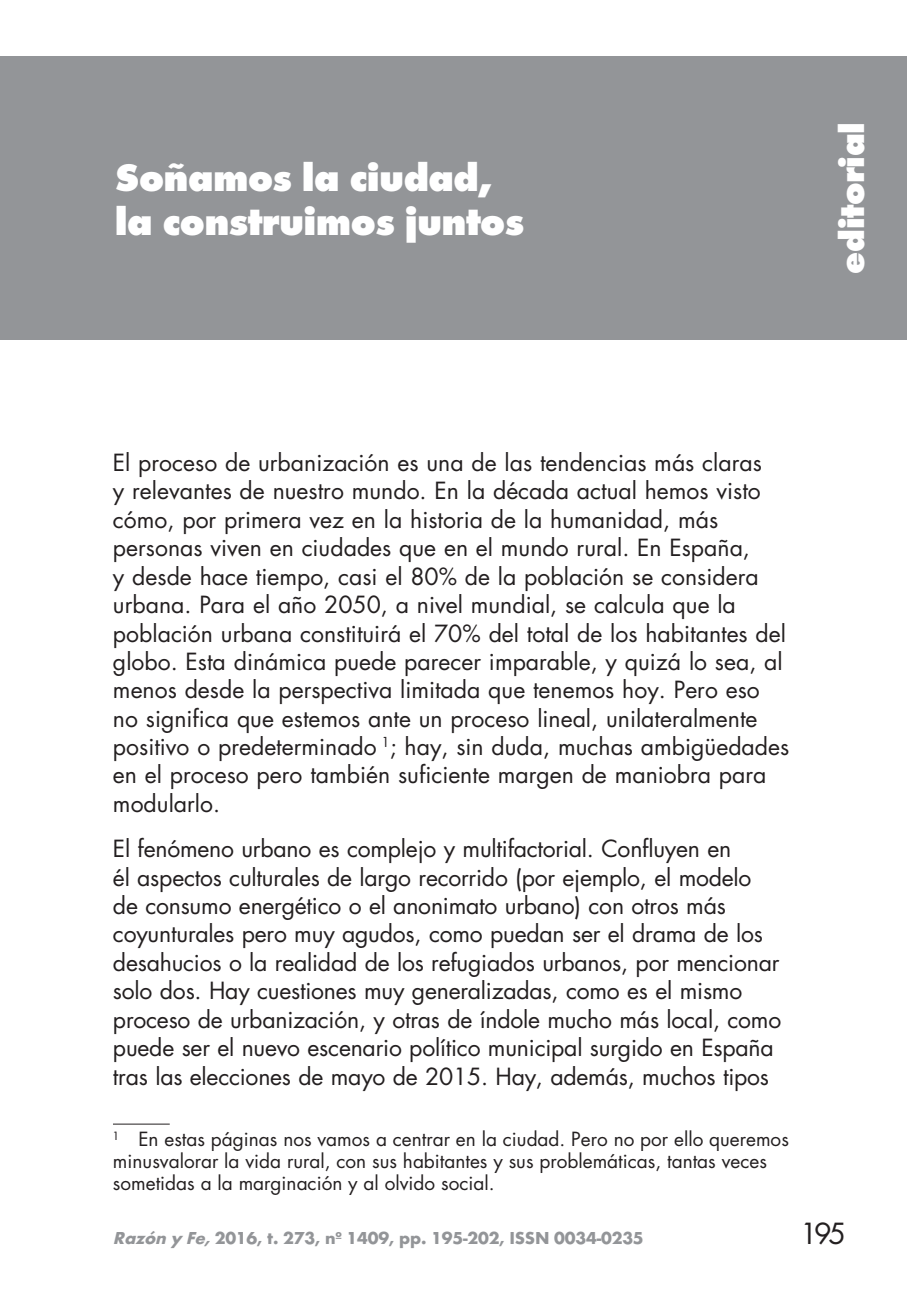
<style>
.page{position:relative;width:907px;height:1303px;background:#fff}
.page>*{position:absolute;margin:0;border:0;box-sizing:border-box;transform-origin:0 0}
.t1{font:800 40px/44px "Futura T";letter-spacing:-.015em;color:#fff}
.t2{font:800 36px "Futura T";letter-spacing:-.01em;color:#fff}
.t3{font:32px "Futura T";color:#231f20}
.t4{font:23px/28.4px "Futura";color:#231f20}
.t5{font:19px/22px "Futura";color:#231f20}
.t6{font:700 18px "Futura T";letter-spacing:-.01em;color:#939598}
.s1{font-style:italic}
</style>
<div class="page">
<div style="left:0;top:56px;width:906px;height:284px;background:#939598"></div>
<hr style="left:113px;top:1124px;width:57px;height:1px;background:#231f20">
<p class="t1" style="left:115px;top:155px;width:410px">Soñamos la ciudad, la construimos juntos</p>
<p class="t2" style="left:830px;top:274px;width:153px;rotate:-90deg">editorial</p>
<p class="t4" style="left:113px;top:448px;width:677px">El proceso de urbanización es una de las tendencias más claras<br>y relevantes de nuestro mundo. En la década actual hemos visto cómo, por primera vez en la historia de la humanidad, más personas viven en ciudades que en el mundo rural. En España,<br>y desde hace tiempo, casi el 80% de la población se considera urbana. Para el año 2050, a nivel mundial, se calcula que la población urbana constituirá el 70% del total de los habitantes del globo. Esta dinámica puede parecer imparable, y quizá lo sea, al menos desde la perspectiva limitada que tenemos hoy. Pero eso no significa que estemos ante un proceso lineal, unilateralmente positivo o predeterminado <sup>1</sup>; hay, sin duda, muchas ambigüedades en el proceso pero también suficiente margen de maniobra para modularlo.</p>
<p class="t4" style="left:113px;top:834px;width:669px">El fenómeno urbano es complejo y multifactorial. Confluyen en<br>él aspectos culturales de largo recorrido (por ejemplo, el modelo de consumo energético o el anonimato urbano) con otros más coyunturales pero muy agudos, como puedan ser el drama de los desahucios o la realidad de los refugiados urbanos, por mencionar solo dos. Hay cuestiones muy generalizadas, como es el mismo proceso de urbanización, y otras de índole mucho más local, como puede ser el nuevo escenario político municipal surgido en España tras las elecciones de mayo de 2015. Hay, además, muchos tipos</p>
<p class="t5" style="left:113px;top:1128px;width:677px"><sup>1</sup> En estas páginas nos vamos a centrar en la ciudad. Pero no por ello queremos minusvalorar la vida rural, con sus habitantes y sus problemáticas, tantas veces sometidas a la marginación y al olvido social.</p>
<p class="t6" style="left:113px;top:1228px;width:532px"><span class="s1">Razón y Fe,</span>2016, t. 273, nº 1409, pp. 195-202, ISSN 0034-0235</p>
<p class="t3" style="left:799px;top:1215px;width:48px">195</p>
</div>
